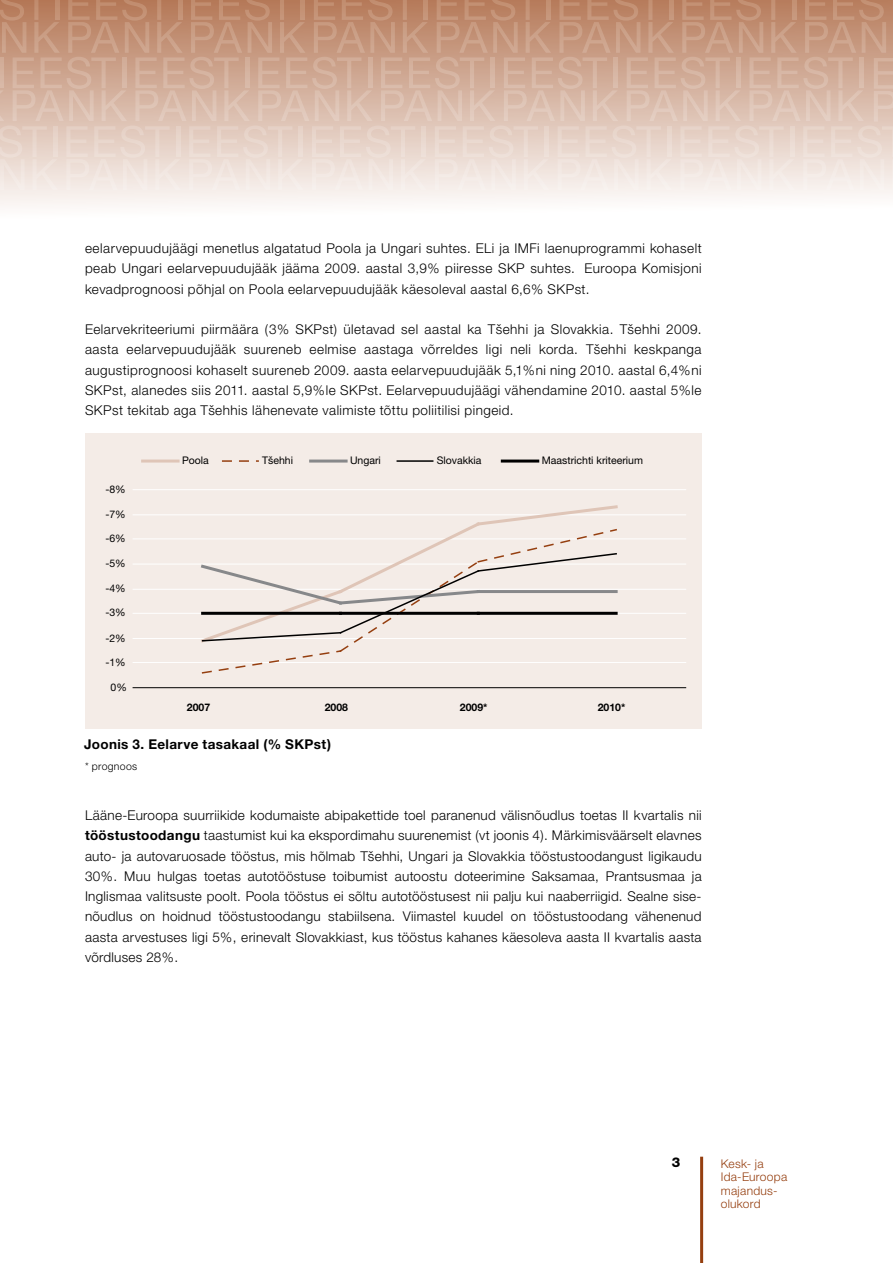
<style>
.page{position:relative;width:893px;height:1263px;background:#fff}
.page>*{position:absolute;margin:0;border:0;box-sizing:border-box;transform-origin:0 0}
.t1{font:300 13.5px/20.2px "Helvetica Neue";letter-spacing:.035em;color:#000;text-align:justify}
.t2{font:700 13.5px "Helvetica Neue";letter-spacing:.03em;color:#000}
.t3{font:800 13.5px "Helvetica Neue";color:#000}
.t4{font:300 12px/13.5px "Helvetica Neue";letter-spacing:.025em;color:#953f10}
.t5{font:10.5px "Helvetica Neue";color:#000}
.t6{font:700 10.5px "Helvetica Neue";color:#000}
.t7{font:300 10.5px "Helvetica Neue";letter-spacing:.03em;color:#000}
.s1{font-weight:700}
</style>
<div class="page">
<div style="left:0;top:0;width:893px;height:221px;background:#fcf9f8"></div>
<hr style="left:700px;top:1157px;width:3px;height:106px;background:#953f10">
<svg style="left:0;top:0;width:893px;height:190px;background:#d7b7a6"></svg>
<div style="left:85px;top:433px;width:617px;height:296px;background:#f4ece7"></div>
<hr style="left:133px;top:489px;width:553px;height:1px;background:#fff">
<hr style="left:133px;top:514px;width:553px;height:1px;background:#fff">
<hr style="left:133px;top:538px;width:553px;height:1px;background:#fff">
<hr style="left:133px;top:564px;width:553px;height:1px;background:#fff">
<hr style="left:133px;top:589px;width:553px;height:1px;background:#fff">
<hr style="left:133px;top:613px;width:553px;height:1px;background:#fff">
<hr style="left:133px;top:638px;width:553px;height:1px;background:#fff">
<hr style="left:133px;top:662px;width:553px;height:1px;background:#fff">
<hr style="left:133px;top:687px;width:553px;height:1px;background:#000">
<svg style="left:199px;top:505px;width:420px;height:169px"></svg>
<hr style="left:203px;top:612px;width:137px;height:3px;background:#000">
<hr style="left:340px;top:612px;width:138px;height:3px;background:#000">
<hr style="left:478px;top:612px;width:138px;height:3px;background:#000">
<hr style="left:143px;top:459px;width:35px;height:3px;background:#dfc5b7">
<svg style="left:223px;top:460px;width:35px;height:2px"></svg>
<hr style="left:311px;top:459px;width:35px;height:3px;background:#87888a">
<hr style="left:397px;top:460px;width:36px;height:2px;background:#000">
<hr style="left:502px;top:459px;width:36px;height:3px;background:#000">
<p class="t1" style="left:85px;top:238px;width:618px">eelarvepuudujäägi menetlus algatatud Poola ja Ungari suhtes. ELi ja IMFi laenuprogrammi kohaselt peab Ungari eelarvepuudujääk jääma 2009. aastal 3,9% piiresse SKP suhtes. Euroopa Komisjoni kevadprognoosi põhjal on Poola eelarvepuudujääk käesoleval aastal 6,6% SKPst.</p>
<p class="t1" style="left:85px;top:319px;width:618px">Eelarvekriteeriumi piirmäära (3% SKPst) ületavad sel aastal ka Tšehhi ja Slovakkia. Tšehhi 2009. aasta eelarvepuudujääk suureneb eelmise aastaga võrreldes ligi neli korda. Tšehhi keskpanga augustiprognoosi kohaselt suureneb 2009. aasta eelarvepuudujääk 5,1%ni ning 2010. aastal 6,4%ni SKPst, alanedes siis 2011. aastal 5,9%le SKPst. Eelarvepuudujäägi vähendamine 2010. aastal 5%le SKPst tekitab aga Tšehhis lähenevate valimiste tõttu poliitilisi pingeid.</p>
<p class="t5" style="left:105px;top:483px;width:22px">-8%</p>
<p class="t5" style="left:105px;top:508px;width:22px">-7%</p>
<p class="t5" style="left:105px;top:532px;width:22px">-6%</p>
<p class="t5" style="left:105px;top:557px;width:22px">-5%</p>
<p class="t5" style="left:105px;top:582px;width:22px">-4%</p>
<p class="t5" style="left:105px;top:606px;width:22px">-3%</p>
<p class="t5" style="left:105px;top:632px;width:22px">-2%</p>
<p class="t5" style="left:105px;top:656px;width:22px">-1%</p>
<p class="t5" style="left:111px;top:681px;width:18px">0%</p>
<p class="t5" style="left:182px;top:454px;width:28px">Poola</p>
<p class="t5" style="left:262px;top:454px;width:32px">Tšehhi</p>
<p class="t5" style="left:350px;top:454px;width:32px">Ungari</p>
<p class="t5" style="left:437px;top:454px;width:46px">Slovakkia</p>
<p class="t5" style="left:542px;top:454px;width:103px">Maastrichti kriteerium</p>
<p class="t6" style="left:187px;top:700px;width:25px">2007</p>
<p class="t6" style="left:325px;top:700px;width:25px">2008</p>
<p class="t6" style="left:460px;top:700px;width:29px">2009*</p>
<p class="t6" style="left:598px;top:700px;width:29px">2010*</p>
<p class="t2" style="left:84px;top:735px;width:249px">Joonis 3. Eelarve tasakaal (% SKPst)</p>
<p class="t7" style="left:85px;top:759px;width:54px">* prognoos</p>
<p class="t1" style="left:85px;top:805px;width:618px">Lääne-Euroopa suurriikide kodumaiste abipakettide toel paranenud välisnõudlus toetas II kvartalis nii <span class="s1">tööstustoodangu</span> taastumist kui ka ekspordimahu suurenemist (vt joonis 4). Märkimisväärselt elavnes auto- ja autovaruosade tööstus, mis hõlmab Tšehhi, Ungari ja Slovakkia tööstustoodangust ligikaudu 30%. Muu hulgas toetas autotööstuse toibumist autoostu doteerimine Saksamaa, Prantsusmaa ja Inglismaa valitsuste poolt. Poola tööstus ei sõltu autotööstusest nii palju kui naaberriigid. Sealne sise&shy;nõudlus on hoidnud tööstustoodangu stabiilsena. Viimastel kuudel on tööstustoodang vähenenud aasta arvestuses ligi 5%, erinevalt Slovakkiast, kus tööstus kahanes käesoleva aasta II kvartalis aasta võrdluses 28%.</p>
<p class="t3" style="left:672px;top:1154px;width:10px">3</p>
<p class="t4" style="left:721px;top:1156px;width:68px">Kesk- ja<br>Ida-Euroopa majandus&shy;olukord</p>
</div>
